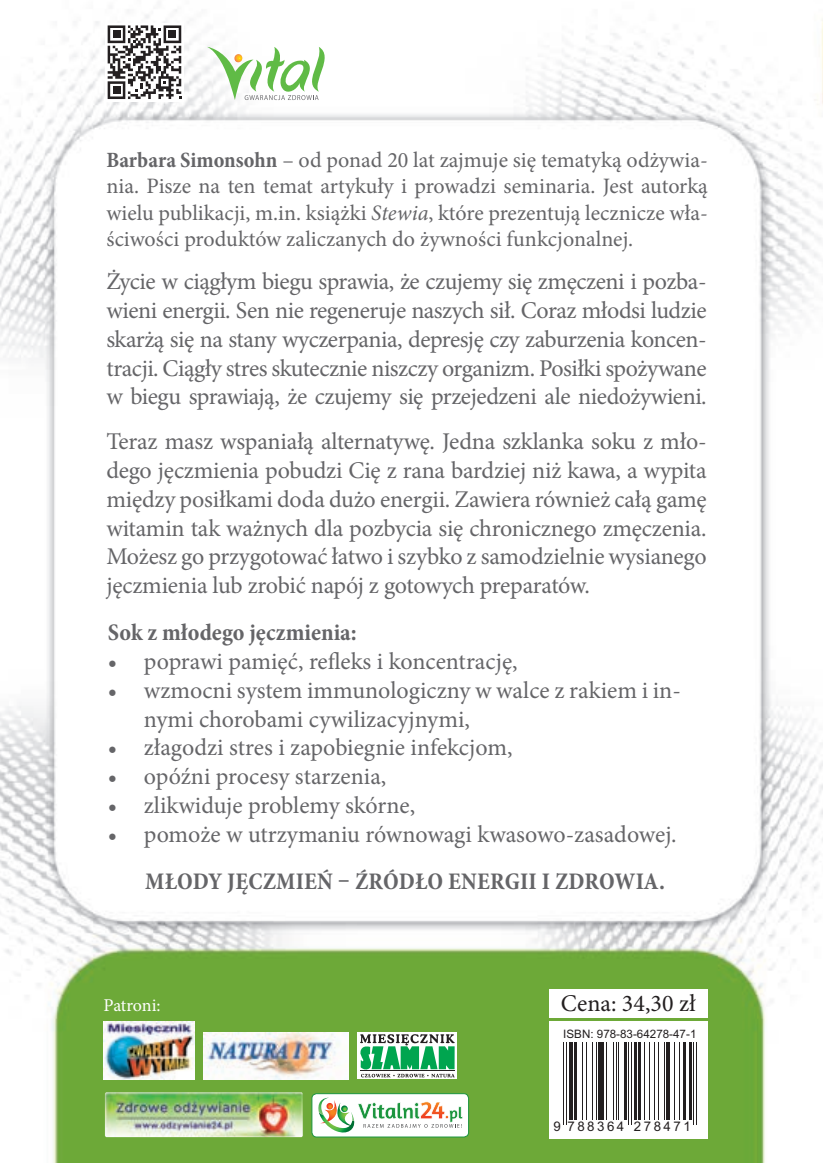
<style>
.page{position:relative;width:823px;height:1163px;background:#fff}
.page>*{position:absolute;margin:0;border:0;box-sizing:border-box;transform-origin:0 0}
.t1{font:24px/28.8px "Minion Pro";letter-spacing:-.005em;color:#656568;text-align:justify}
.t2{font:700 condensed 24px "Minion Pro";color:#656568}
.t3{font:24px "Minion Pro";color:#231f20}
.t4{font:22px/26.4px "Minion Pro";color:#656568;text-align:justify}
.t5{font:18px "Minion Pro";letter-spacing:-.01em;color:#fff}
.t6{font:13.2px "Arial";letter-spacing:.19em;color:#231f20}
.t7{font:11.6px "Arial";color:#231f20}
.s1{font-weight:700;font-stretch:condensed}
.s2{font-style:italic}
</style>
<div class="page">
<img style="left:0;top:9px;width:822px;height:1153px">
<div style="left:549px;top:1021px;width:158px;height:118px;background:#fff"></div>
<hr style="left:563px;top:1042px;width:1px;height:82px;background:#231f20">
<hr style="left:565px;top:1042px;width:1px;height:82px;background:#231f20">
<svg style="left:569px;top:1042px;width:3px;height:77px"></svg>
<hr style="left:574px;top:1042px;width:2px;height:77px;background:#231f20">
<hr style="left:581px;top:1042px;width:1px;height:77px;background:#231f20">
<hr style="left:585px;top:1042px;width:1px;height:77px;background:#231f20">
<hr style="left:591px;top:1042px;width:1px;height:77px;background:#231f20">
<hr style="left:595px;top:1042px;width:1px;height:77px;background:#231f20">
<div style="left:598px;top:1042px;width:5px;height:77px;background:#231f20"></div>
<hr style="left:605px;top:1042px;width:1px;height:77px;background:#231f20">
<hr style="left:612px;top:1042px;width:1px;height:77px;background:#231f20">
<hr style="left:615px;top:1042px;width:1px;height:77px;background:#231f20">
<hr style="left:618px;top:1042px;width:1px;height:77px;background:#231f20">
<hr style="left:623px;top:1042px;width:3px;height:77px;background:#231f20">
<hr style="left:628px;top:1042px;width:1px;height:82px;background:#231f20">
<hr style="left:630px;top:1042px;width:1px;height:82px;background:#231f20">
<hr style="left:633px;top:1042px;width:3px;height:77px;background:#231f20">
<hr style="left:637px;top:1042px;width:3px;height:77px;background:#231f20">
<hr style="left:643px;top:1042px;width:1px;height:77px;background:#231f20">
<hr style="left:649px;top:1042px;width:1px;height:77px;background:#231f20">
<hr style="left:653px;top:1042px;width:1px;height:77px;background:#231f20">
<hr style="left:657px;top:1042px;width:1px;height:77px;background:#231f20">
<hr style="left:663px;top:1042px;width:1px;height:77px;background:#231f20">
<hr style="left:666px;top:1042px;width:3px;height:77px;background:#231f20">
<hr style="left:673px;top:1042px;width:1px;height:77px;background:#231f20">
<hr style="left:678px;top:1042px;width:1px;height:77px;background:#231f20">
<hr style="left:683px;top:1042px;width:2px;height:77px;background:#231f20">
<hr style="left:688px;top:1042px;width:3px;height:77px;background:#231f20">
<hr style="left:692px;top:1042px;width:1px;height:82px;background:#231f20">
<hr style="left:695px;top:1042px;width:1px;height:82px;background:#231f20">
<svg style="left:207px;top:47px;width:118px;height:53px"></svg>
<div style="left:549px;top:989px;width:158px;height:28px;background:#fff"></div>
<svg style="left:105px;top:23px;width:79px;height:78px"></svg>
<svg style="left:108px;top:25px;width:73px;height:74px"></svg>
<div style="left:312px;top:1093px;width:156px;height:43px;background:#fff;border-radius:5px"></div>
<div style="left:311px;top:1093px;width:157px;height:44px;border:1px solid #1b953e;border-radius:5px"></div>
<svg style="left:318px;top:1097px;width:145px;height:36px"></svg>
<img style="left:104px;top:1091px;width:200px;height:46px">
<img style="left:103px;top:1021px;width:91px;height:58px">
<img style="left:203px;top:1032px;width:145px;height:47px">
<svg style="left:357px;top:1032px;width:99px;height:47px"></svg>
<svg style="left:359px;top:1033px;width:95px;height:44px"></svg>
<hr style="left:360px;top:1070px;width:95px;height:1px;background:#231f20">
<p class="t4" style="left:106px;top:147px;width:602px"><span class="s1">Barbara Simonsohn</span> – od ponad 20 lat zajmuje się tematyką odżywia&shy;nia. Pisze na ten temat artykuły i prowadzi seminaria. Jest autorką wielu publikacji, m.in. książki <span class="s2">Stewia</span>, które prezentują lecznicze wła&shy;ściwości produktów zaliczanych do żywności funkcjonalnej.</p>
<p class="t1" style="left:106px;top:267px;width:601px">Życie w ciągłym biegu sprawia, że czujemy się zmęczeni i pozba&shy;wieni energii. Sen nie regeneruje naszych sił. Coraz młodsi ludzie skarżą się na stany wyczerpania, depresję czy zaburzenia koncen&shy;tracji. Ciągły stres skutecznie niszczy organizm. Posiłki spożywane w biegu sprawiają, że czujemy się przejedzeni ale niedożywieni.</p>
<p class="t1" style="left:106px;top:427px;width:601px">Teraz masz wspaniałą alternatywę. Jedna szklanka soku z mło&shy;dego jęczmienia pobudzi Cię z rana bardziej niż kawa, a wypita między posiłkami doda dużo energii. Zawiera również całą gamę witamin tak ważnych dla pozbycia się chronicznego zmęczenia.<br>Możesz go przygotować łatwo i szybko z samodzielnie wysianego jęczmienia lub zrobić napój z gotowych preparatów.</p>
<p class="t2" style="left:108px;top:616px;width:250px">Sok z młodego jęczmienia:</p>
<p class="t1" style="left:108px;top:647px;width:411px">• poprawi pamięć, refleks i koncentrację,</p>
<p class="t1" style="left:144px;top:675px;width:538px;text-indent:-36px">• wzmocni system immunologiczny w walce z rakiem i in&shy;nymi chorobami cywilizacyjnymi,</p>
<p class="t1" style="left:108px;top:733px;width:406px">• złagodzi stres i zapobiegnie infekcjom,</p>
<p class="t1" style="left:108px;top:762px;width:280px">• opóźni procesy starzenia,</p>
<p class="t1" style="left:108px;top:791px;width:309px">• zlikwiduje problemy skórne,</p>
<p class="t1" style="left:108px;top:819px;width:570px">• pomoże w utrzymaniu równowagi kwasowo-zasadowej.</p>
<p class="t2" style="left:145px;top:865px;width:521px">MŁODY JĘCZMIEŃ – ŹRÓDŁO ENERGII I ZDROWIA.</p>
<p class="t5" style="left:103px;top:992px;width:59px">Patroni:</p>
<p class="t3" style="left:560px;top:986px;width:136px">Cena: 34,30 zł</p>
<p class="t7" style="left:563px;top:1026px;width:135px">ISBN: 978-83-64278-47-1</p>
<p class="t6" style="left:553px;top:1116px;width:139px">9 788364 278471</p>
</div>
